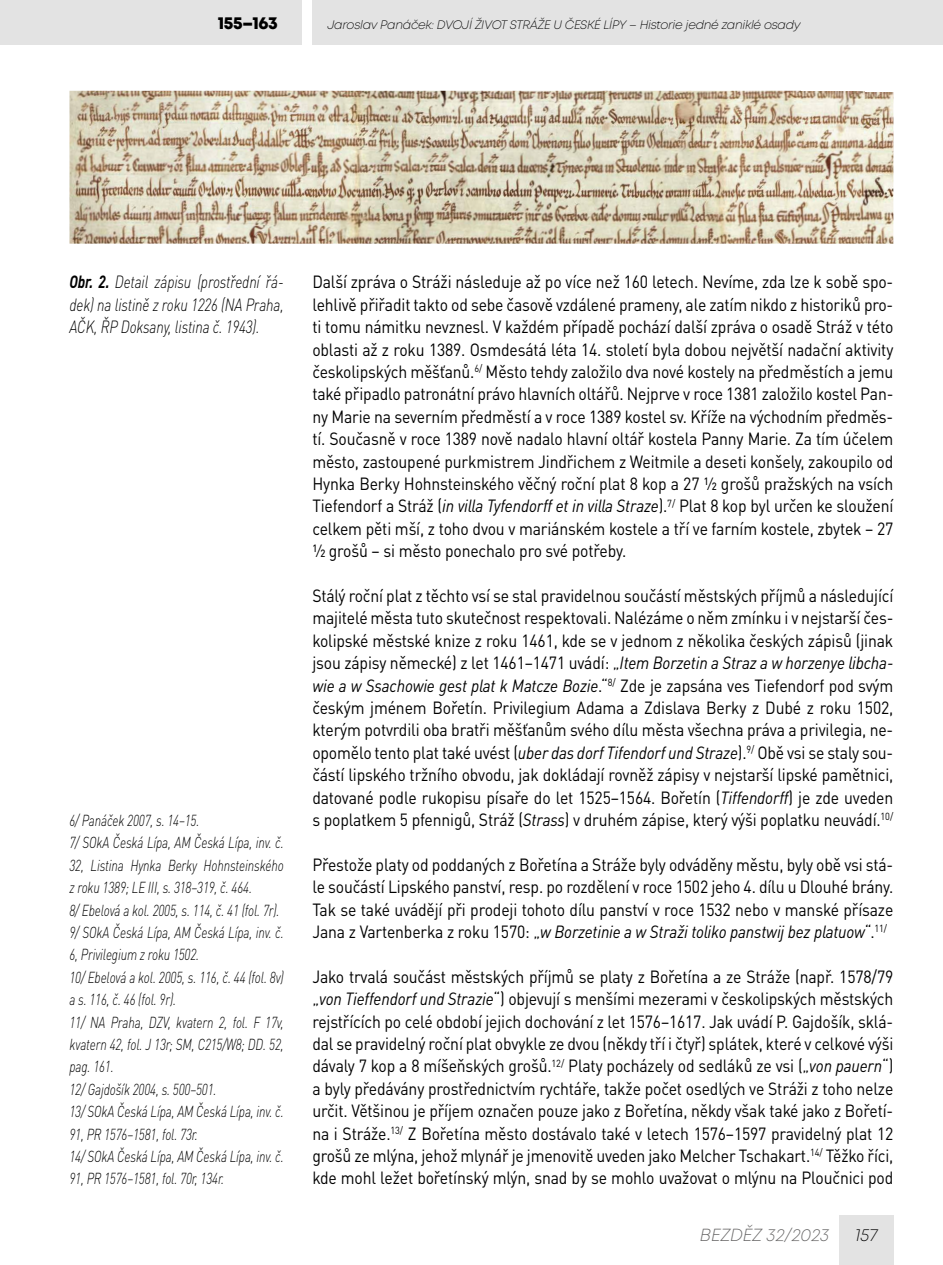
<style>
.page{position:relative;width:943px;height:1265px;background:#fff}
.page>*{position:absolute;margin:0;border:0;box-sizing:border-box;transform-origin:0 0}
.t1{font:17.5px/22.4px "DIN Pro";letter-spacing:-.01em;color:#000;text-align:justify;scale:.9 1}
.t2{font:italic 300 17.5px/22.4px "DIN Pro";letter-spacing:-.01em;color:#000;text-align:justify;scale:.8 1}
.t3{font:italic 300 17.5px "Mont";color:#646363}
.t4{font:800 17.5px "Mont";letter-spacing:-.02em;color:#000}
.t5{font:italic 300 17.5px "Mont";color:#000}
.t6{font:italic 300 15.75px/22.4px "DIN Pro";letter-spacing:-.01em;color:#000;scale:.77 1}
.t7{font:italic 300 12.25px "Mont";letter-spacing:-.02em;color:#000}
.s1{font-weight:700}
.s2{font-style:italic}
</style>
<div class="page">
<div style="left:0;top:0;width:301px;height:45px;background:#e3e3e3"></div>
<div style="left:312px;top:0;width:631px;height:45px;background:#e3e3e3"></div>
<div style="left:839px;top:1216px;width:54px;height:49px;background:#e3e3e3"></div>
<img style="left:69px;top:91px;width:824px;height:153px">
<p class="t4" style="left:218px;top:12px;width:62px">155–163</p>
<p class="t7" style="left:327px;top:17px;width:474px">Jaroslav Panáček: DVOJÍ ŽIVOT STRÁŽE U ČESKÉ LÍPY – Historie jedné zaniklé osady</p>
<p class="t2" style="left:69px;top:269px;width:269px"><span class="s1">Obr. 2.</span> Detail zápisu (prostřední řá&shy;dek) na listině z roku 1226 (NA Praha, AČK, ŘP Doksany, listina č. 1943).</p>
<p class="t6" style="left:69px;top:808px;width:280px">6/ Panáček 2007, s. 14–15.<br>7/ SOkA Česká Lípa, AM Česká Lípa, inv. č.<br>32, Listina Hynka Berky Hohnsteinského z roku 1389; LE III, s. 318–319, č. 464.<br>8/ Ebelová a kol. 2005, s. 114, č. 41 (fol. 7r).<br>9/ SOkA Česká Lípa, AM Česká Lípa, inv. č.<br>6, Privilegium z roku 1502.<br>10/ Ebelová a kol. 2005, s. 116, č. 44 (fol. 8v) a s. 116, č. 46 (fol. 9r).<br>11/ NA Praha, DZV, kvatern 2, fol. F 17v, kvatern 42, fol. J 13r; SM, C215/W8; DD. 52, pag. 161.<br>12/ Gajdošík 2004, s. 500–501.<br>13/ SOkA Česká Lípa, AM Česká Lípa, inv. č.<br>91, PR 1576–1581, fol. 73r.<br>14/ SOkA Česká Lípa, AM Česká Lípa, inv. č.<br>91, PR 1576–1581, fol. 70r, 134r.</p>
<p class="t1" style="left:312px;top:269px;width:647px">Další zpráva o Stráži následuje až po více než 160 letech. Nevíme, zda lze k sobě spo&shy;lehlivě přiřadit takto od sebe časově vzdálené prameny, ale zatím nikdo z historiků pro&shy;ti tomu námitku nevznesl. V každém případě pochází další zpráva o osadě Stráž v této oblasti až z roku 1389. Osmdesátá léta 14. století byla dobou největší nadační aktivity českolipských měšťanů.<sup>6/</sup> Město tehdy založilo dva nové kostely na předměstích a jemu také připadlo patronátní právo hlavních oltářů. Nejprve v roce 1381 založilo kostel Pan&shy;ny Marie na severním předměstí a v roce 1389 kostel sv. Kříže na východním předměs&shy;tí. Současně v roce 1389 nově nadalo hlavní oltář kostela Panny Marie. Za tím účelem město, zastoupené purkmistrem Jindřichem z Weitmile a deseti konšely, zakoupilo od Hynka Berky Hohnsteinského věčný roční plat 8 kop a 27 ½ grošů pražských na vsích Tiefendorf a Stráž (<span class="s2">in villa Tyfendorff et in villa Straze</span>).<sup>7/</sup> Plat 8 kop byl určen ke sloužení celkem pěti mší, z toho dvou v mariánském kostele a tří ve farním kostele, zbytek – 27 ½ grošů – si město ponechalo pro své potřeby.</p>
<p class="t1" style="left:312px;top:583px;width:647px">Stálý roční plat z těchto vsí se stal pravidelnou součástí městských příjmů a následující majitelé města tuto skutečnost respektovali. Nalézáme o něm zmínku i v nejstarší čes&shy;kolipské městské knize z roku 1461, kde se v jednom z několika českých zápisů (jinak jsou zápisy německé) z let 1461–1471 uvádí: „<span class="s2">Item Borzetin a Straz a w horzenye libcha&shy;wie a w Ssachowie gest plat k Matcze Bozie</span>.“<sup>8/</sup> Zde je zapsána ves Tiefendorf pod svým českým jménem Bořetín. Privilegium Adama a Zdislava Berky z Dubé z roku 1502, kterým potvrdili oba bratři měšťanům svého dílu města všechna práva a privilegia, ne&shy;opomělo tento plat také uvést (<span class="s2">uber das dorf Tifendorf und Straze</span>).<sup>9/</sup> Obě vsi se staly sou&shy;částí lipského tržního obvodu, jak dokládají rovněž zápisy v nejstarší lipské pamětnici, datované podle rukopisu písaře do let 1525–1564. Bořetín (<span class="s2">Tiffendorff</span>) je zde uveden s poplatkem 5 pfennigů, Stráž (<span class="s2">Strass</span>) v druhém zápise, který výši poplatku neuvádí.<sup>10/</sup></p>
<p class="t1" style="left:312px;top:851px;width:647px">Přestože platy od poddaných z Bořetína a Stráže byly odváděny městu, byly obě vsi stá&shy;le součástí Lipského panství, resp. po rozdělení v roce 1502 jeho 4. dílu u Dlouhé brány.<br>Tak se také uvádějí při prodeji tohoto dílu panství v roce 1532 nebo v manské přísaze Jana z Vartenberka z roku 1570: „<span class="s2">w Borzetinie a w Straži toliko panstwij bez platuow</span>“.<sup>11/</sup></p>
<p class="t1" style="left:312px;top:963px;width:647px">Jako trvalá součást městských příjmů se platy z Bořetína a ze Stráže (např. 1578/79 „<span class="s2">von Tieffendorf und Strazie</span>“) objevují s menšími mezerami v českolipských městských rejstřících po celé období jejich dochování z let 1576–1617. Jak uvádí P. Gajdošík, sklá&shy;dal se pravidelný roční plat obvykle ze dvou (někdy tří i čtyř) splátek, které v celkové výši dávaly 7 kop a 8 míšeňských grošů.<sup>12/</sup> Platy pocházely od sedláků ze vsi („<span class="s2">von pauern</span>“) a byly předávány prostřednictvím rychtáře, takže počet osedlých ve Stráži z toho nelze určit. Většinou je příjem označen pouze jako z Bořetína, někdy však také jako z Bořetí&shy;na i Stráže.<sup>13/</sup> Z Bořetína město dostávalo také v letech 1576–1597 pravidelný plat 12 grošů ze mlýna, jehož mlynář je jmenovitě uveden jako Melcher Tschakart.<sup>14/</sup> Těžko říci, kde mohl ležet bořetínský mlýn, snad by se mohlo uvažovat o mlýnu na Ploučnici pod</p>
<p class="t3" style="left:699px;top:1224px;width:131px">BEZDĚZ 32/2023</p>
<p class="t5" style="left:855px;top:1224px;width:24px">157</p>
</div>
